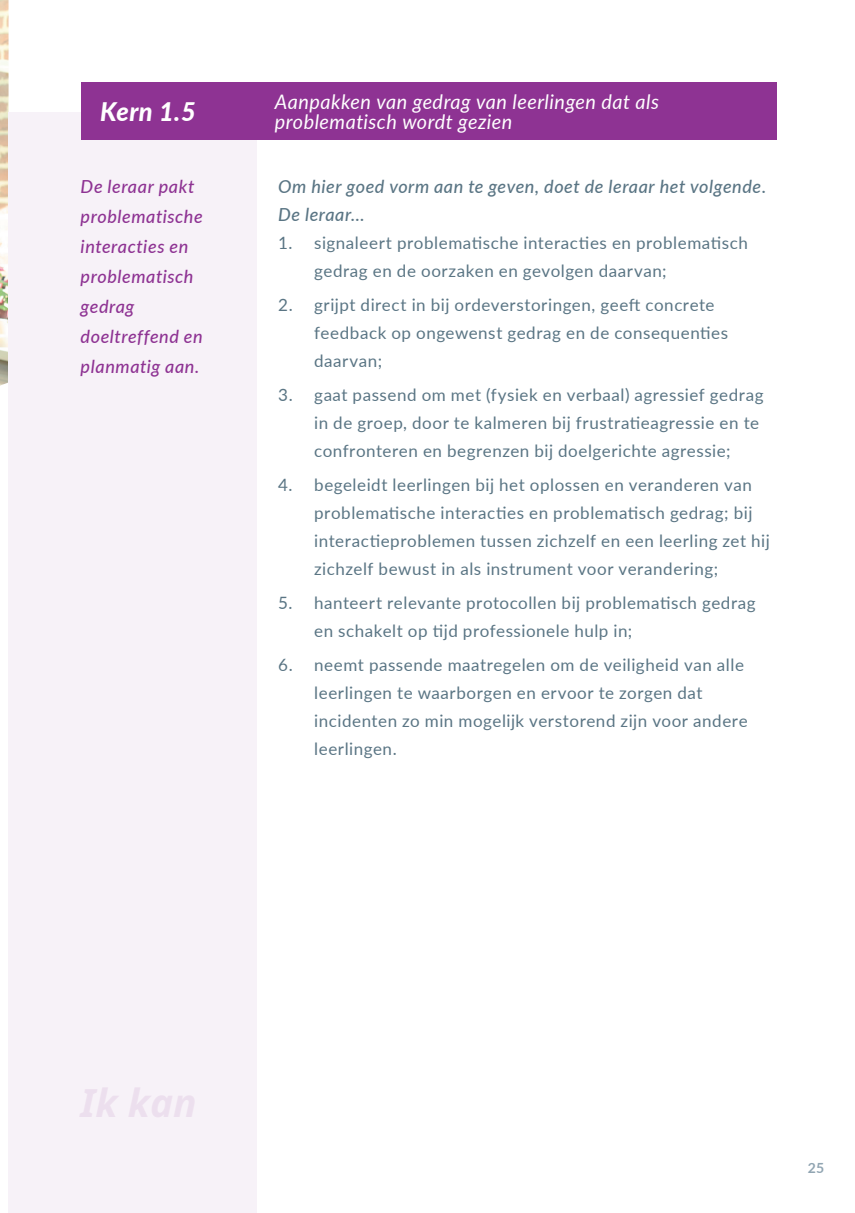
<style>
.page{position:relative;width:855px;height:1213px;background:#fff}
.page>*{position:absolute;margin:0;border:0;box-sizing:border-box;transform-origin:0 0}
.t1{font:italic 800 25.6px "Lato";color:#fff}
.t2{font:italic 20px/20px "Lato";letter-spacing:.025em;color:#fff}
.t3{font:italic 500 18px/30px "Lato";letter-spacing:.03em;color:#8e3393}
.t4{font:italic 500 18px/28px "Lato";letter-spacing:.03em;color:#5a7584}
.t5{font:17px/28px "Lato";letter-spacing:.03em;color:#5a7584}
.t6{font:700 14px "Lato";color:#91a5b2}
</style>
<div class="page">
<img style="left:0;top:0;width:9px;height:389px">
<div style="left:9px;top:113px;width:248px;height:1100px;background:#f7f2f8"></div>
<div style="left:81px;top:83px;width:695px;height:57px;background:#8e3393"></div>
<h1 class="t1" style="left:100px;top:93px;width:97px">Kern 1.5</h1>
<p class="t2" style="left:274px;top:91px;width:385px">Aanpakken van gedrag van leerlingen dat als problematisch wordt gezien</p>
<p class="t3" style="left:81px;top:171px;width:123px">De leraar pakt problematische interacties en problematisch gedrag doeltreffend en planmatig aan.</p>
<p class="t4" style="left:278px;top:172px;width:489px">Om hier goed vorm aan te geven, doet de leraar het volgende.<br>De leraar...</p>
<p class="t5" style="left:314px;top:228px;width:435px;text-indent:-36px">1. signaleert problematische interacties en problematisch gedrag en de oorzaken en gevolgen daarvan;</p>
<p class="t5" style="left:314px;top:290px;width:415px;text-indent:-36px">2. grijpt direct in bij ordeverstoringen, geeft concrete feedback op ongewenst gedrag en de consequenties daarvan;</p>
<p class="t5" style="left:314px;top:380px;width:450px;text-indent:-36px">3. gaat passend om met (fysiek en verbaal) agressief gedrag in de groep, door te kalmeren bij frustratieagressie en te confronteren en begrenzen bij doelgerichte agressie;</p>
<p class="t5" style="left:314px;top:470px;width:457px;text-indent:-36px">4. begeleidt leerlingen bij het oplossen en veranderen van problematische interacties en problematisch gedrag; bij interactieproblemen tussen zichzelf en een leerling zet hij zichzelf bewust in als instrument voor verandering;</p>
<p class="t5" style="left:314px;top:588px;width:443px;text-indent:-36px">5. hanteert relevante protocollen bij problematisch gedrag en schakelt op tijd professionele hulp in;</p>
<p class="t5" style="left:314px;top:650px;width:434px;text-indent:-36px">6. neemt passende maatregelen om de veiligheid van alle leerlingen te waarborgen en ervoor te zorgen dat incidenten zo min mogelijk verstorend zijn voor andere leerlingen.</p>
<p class="t6" style="left:807px;top:1157px;width:18px">25</p>
</div>
